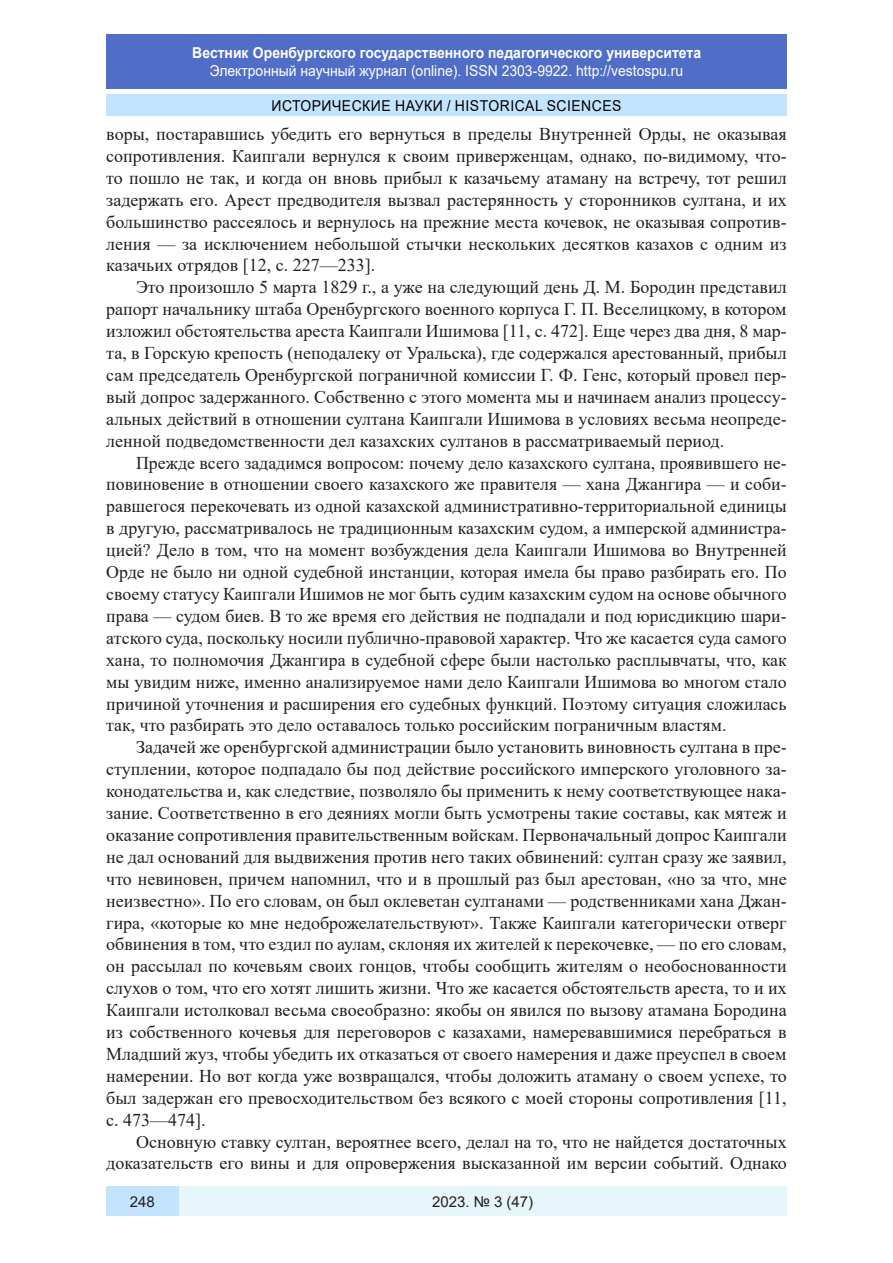
<style>
.page{position:relative;width:893px;height:1263px;background:#fff}
.page>*{position:absolute;margin:0;border:0;box-sizing:border-box;transform-origin:0 0}
.Стиль2{font:18px/21.9px "Times New Roman";color:#231f20;text-align:justify}
.t1{font:15px "Arial";color:#fff;scale:.93 1}
.t2{font:700 15px "Arial";color:#fff;scale:.93 1}
.t3{font:15px "Arial";letter-spacing:.035em;color:#000;scale:.93 1}
.t4{font:15px "Arial";color:#231f20}
</style>
<div class="page">
<div style="left:106px;top:34px;width:681px;height:55px;background:#506ec8"></div>
<div style="left:106px;top:95px;width:681px;height:21px;background:#c3e4ff"></div>
<div style="left:179px;top:1186px;width:608px;height:30px;background:#e6f6fb"></div>
<div style="left:106px;top:1186px;width:73px;height:30px;background:#c3e4ff"></div>
<p class="t2" style="left:192px;top:42px;width:549px">Вестник Оренбургского государственного педагогического университета</p>
<p class="t1" style="left:210px;top:60px;width:511px">Электронный научный журнал (online). ISSN 2303-9922. http://vestospu.ru</p>
<p class="t3" style="left:271px;top:95px;width:378px">ИСТОРИЧЕСКИЕ НАУКИ / HISTORICAL SCIENCES</p>
<p class="Стиль2" style="left:106px;top:122px;width:682px">воры, постаравшись убедить его вернуться в пределы Внутренней Орды, не оказывая сопротивления. Каипгали вернулся к своим приверженцам, однако, по-видимому, что&shy;то пошло не так, и когда он вновь прибыл к казачьему атаману на встречу, тот решил задержать его. Арест предводителя вызвал растерянность у сторонников султана, и их большинство рассеялось и вернулось на прежние места кочевок, не оказывая сопротив&shy;ления — за исключением небольшой стычки нескольких десятков казахов с одним из казачьих отрядов [12, с. 227—233].</p>
<p class="Стиль2" style="left:106px;top:276px;width:682px;text-indent:30px">Это произошло 5 марта 1829 г., а уже на следующий день Д. М. Бородин представил рапорт начальнику штаба Оренбургского военного корпуса Г. П. Веселицкому, в котором изложил обстоятельства ареста Каипгали Ишимова [11, с. 472]. Еще через два дня, 8 мар&shy;та, в Горскую крепость (неподалеку от Уральска), где содержался арестованный, прибыл сам председатель Оренбургской пограничной комиссии Г. Ф. Генс, который провел пер&shy;вый допрос задержанного. Собственно с этого момента мы и начинаем анализ процессу&shy;альных действий в отношении султана Каипгали Ишимова в условиях весьма неопреде&shy;ленной подведомственности дел казахских султанов в рассматриваемый период.</p>
<p class="Стиль2" style="left:106px;top:451px;width:682px;text-indent:30px">Прежде всего зададимся вопросом: почему дело казахского султана, проявившего не&shy;повиновение в отношении своего казахского же правителя — хана Джангира — и соби&shy;равшегося перекочевать из одной казахской административно-территориальной единицы в другую, рассматривалось не традиционным казахским судом, а имперской администра&shy;цией? Дело в том, что на момент возбуждения дела Каипгали Ишимова во Внутренней Орде не было ни одной судебной инстанции, которая имела бы право разбирать его. По своему статусу Каипгали Ишимов не мог быть судим казахским судом на основе обычного права — судом биев. В то же время его действия не подпадали и под юрисдикцию шари&shy;атского суда, поскольку носили публично-правовой характер. Что же касается суда самого хана, то полномочия Джангира в судебной сфере были настолько расплывчаты, что, как мы увидим ниже, именно анализируемое нами дело Каипгали Ишимова во многом стало причиной уточнения и расширения его судебных функций. Поэтому ситуация сложилась так, что разбирать это дело оставалось только российским пограничным властям.</p>
<p class="Стиль2" style="left:106px;top:736px;width:682px;text-indent:30px">Задачей же оренбургской администрации было установить виновность султана в пре&shy;ступлении, которое подпадало бы под действие российского имперского уголовного за&shy;конодательства и, как следствие, позволяло бы применить к нему соответствующее нака&shy;зание. Соответственно в его деяниях могли быть усмотрены такие составы, как мятеж и оказание сопротивления правительственным войскам. Первоначальный допрос Каипгали не дал оснований для выдвижения против него таких обвинений: султан сразу же заявил, что невиновен, причем напомнил, что и в прошлый раз был арестован, «но за что, мне неизвестно». По его словам, он был оклеветан султанами — родственниками хана Джан&shy;гира, «которые ко мне недоброжелательствуют». Также Каипгали категорически отверг обвинения в том, что ездил по аулам, склоняя их жителей к перекочевке, — по его словам, он рассылал по кочевьям своих гонцов, чтобы сообщить жителям о необоснованности слухов о том, что его хотят лишить жизни. Что же касается обстоятельств ареста, то и их Каипгали истолковал весьма своеобразно: якобы он явился по вызову атамана Бородина из собственного кочевья для переговоров с казахами, намеревавшимися перебраться в Младший жуз, чтобы убедить их отказаться от своего намерения и даже преуспел в своем намерении. Но вот когда уже возвращался, чтобы доложить атаману о своем успехе, то был задержан его превосходительством без всякого с моей стороны сопротивления [11, с. 473—474].</p>
<p class="Стиль2" style="left:106px;top:1130px;width:682px;text-align:right">Основную ставку султан, вероятнее всего, делал на то, что не найдется достаточных доказательств его вины и для опровержения высказанной им версии событий. Однако</p>
<p class="t4" style="left:130px;top:1191px;width:27px">248</p>
<p class="t4" style="left:432px;top:1192px;width:103px">2023. № 3 (47)</p>
</div>
